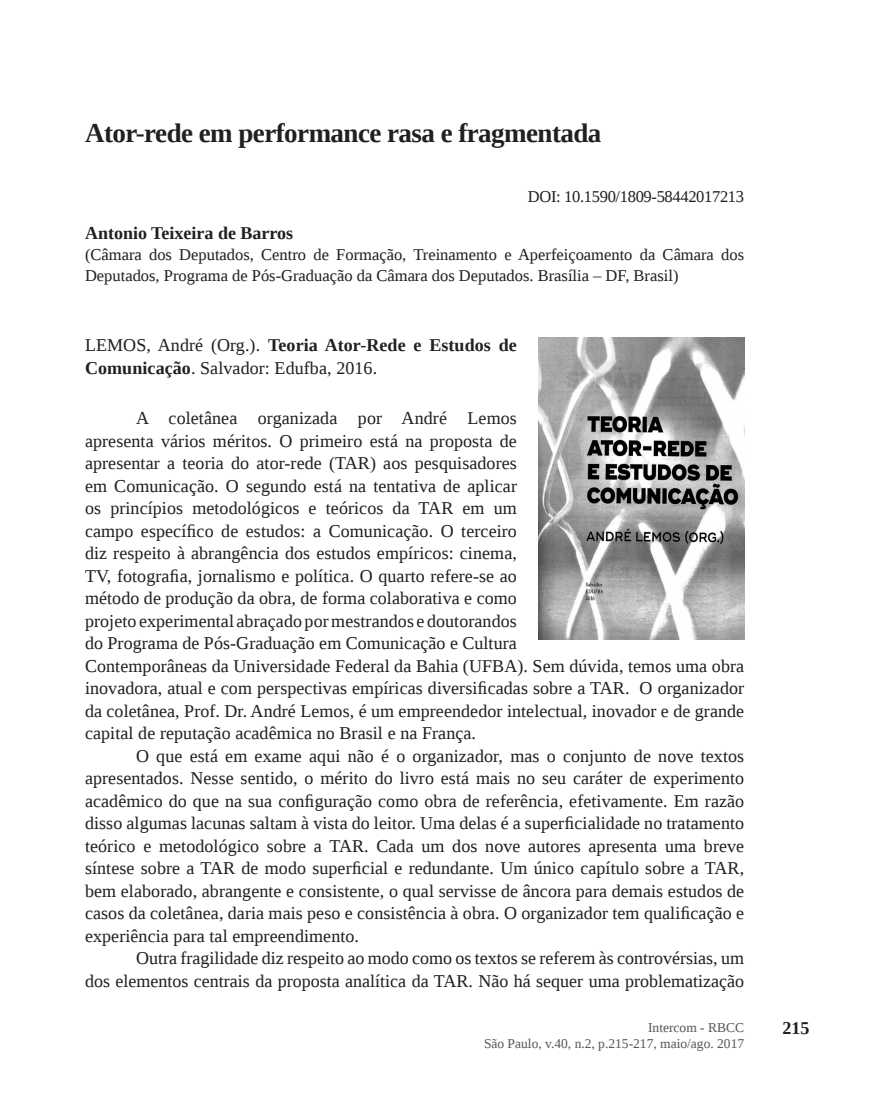
<style>
.page{position:relative;width:893px;height:1106px;background:#fff}
.page>*{position:absolute;margin:0;border:0;box-sizing:border-box;transform-origin:0 0}
.Titulo_do_Artigo{font:700 27px "Liberation Serif";letter-spacing:-.02em;color:#231f20}
.Normal_sem_Recuo{font:18px/22.5px "Liberation Serif";letter-spacing:.005em;color:#231f20}
.Autor{font:700 18px "Liberation Serif";color:#231f20}
.Instituicao_do_autor{font:16.5px/21px "Liberation Serif";color:#231f20}
.DOI{font:16.5px "Liberation Serif";letter-spacing:-.02em;color:#231f20}
.t1{font:13.5px "Liberation Serif";color:#57585a}
.s1{font-weight:700}
</style>
<div class="page">
<img style="left:538px;top:338px;width:206px;height:301px">
<p class="Titulo_do_Artigo" style="left:85px;top:114px;width:518px">Ator-rede em performance rasa e fragmentada</p>
<p class="DOI" style="left:528px;top:185px;width:218px">DOI: 10.1590/1809-58442017213</p>
<p class="Autor" style="left:85px;top:221px;width:210px">Antonio Teixeira de Barros</p>
<p class="Instituicao_do_autor" style="left:85px;top:244px;width:661px">(Câmara dos Deputados, Centro de Formação, Treinamento e Aperfeiçoamento da Câmara dos<br>Deputados, Programa de Pós-Graduação da Câmara dos Deputados. Brasília – DF, Brasil)</p>
<p class="Normal_sem_Recuo" style="left:85px;top:333px;width:433px;line-height:23.2px">LEMOS, André (Org.). <span class="s1">Teoria Ator-Rede e Estudos de<br>Comunicação</span>. Salvador: Edufba, 2016.</p>
<p class="Normal_sem_Recuo" style="left:85px;top:407px;width:661px;text-indent:51px">A coletânea organizada por André Lemos<br>apresenta vários méritos. O primeiro está na proposta de<br>apresentar a teoria do ator-rede (TAR) aos pesquisadores<br>em Comunicação. O segundo está na tentativa de aplicar<br>os princípios metodológicos e teóricos da TAR em um<br>campo específico de estudos: a Comunicação. O terceiro<br>diz respeito à abrangência dos estudos empíricos: cinema,<br>TV, fotografia, jornalismo e política. O quarto refere-se ao<br>método de produção da obra, de forma colaborativa e como<br>projeto experimental abraçado por mestrandos e doutorandos<br>do Programa de Pós-Graduação em Comunicação e Cultura<br>Contemporâneas da Universidade Federal da Bahia (UFBA). Sem dúvida, temos uma obra inovadora, atual e com perspectivas empíricas diversificadas sobre a TAR. O organizador da coletânea, Prof. Dr. André Lemos, é um empreendedor intelectual, inovador e de grande capital de reputação acadêmica no Brasil e na França.</p>
<p class="Normal_sem_Recuo" style="left:85px;top:744px;width:661px;text-align:justify;text-indent:51px">O que está em exame aqui não é o organizador, mas o conjunto de nove textos apresentados. Nesse sentido, o mérito do livro está mais no seu caráter de experimento acadêmico do que na sua configuração como obra de referência, efetivamente. Em razão disso algumas lacunas saltam à vista do leitor. Uma delas é a superficialidade no tratamento teórico e metodológico sobre a TAR. Cada um dos nove autores apresenta uma breve síntese sobre a TAR de modo superficial e redundante. Um único capítulo sobre a TAR, bem elaborado, abrangente e consistente, o qual servisse de âncora para demais estudos de casos da coletânea, daria mais peso e consistência à obra. O organizador tem qualificação e experiência para tal empreendimento.</p>
<p class="Normal_sem_Recuo" style="left:85px;top:947px;width:661px;text-align:right">Outra fragilidade diz respeito ao modo como os textos se referem às controvérsias, um<br>dos elementos centrais da proposta analítica da TAR. Não há sequer uma problematização</p>
<p class="t1" style="left:648px;top:1018px;width:97px">Intercom - RBCC</p>
<p class="Autor" style="left:782px;top:1016px;width:28px">215</p>
<p class="t1" style="left:484px;top:1034px;width:262px">São Paulo, v.40, n.2, p.215-217, maio/ago. 2017</p>
</div>
